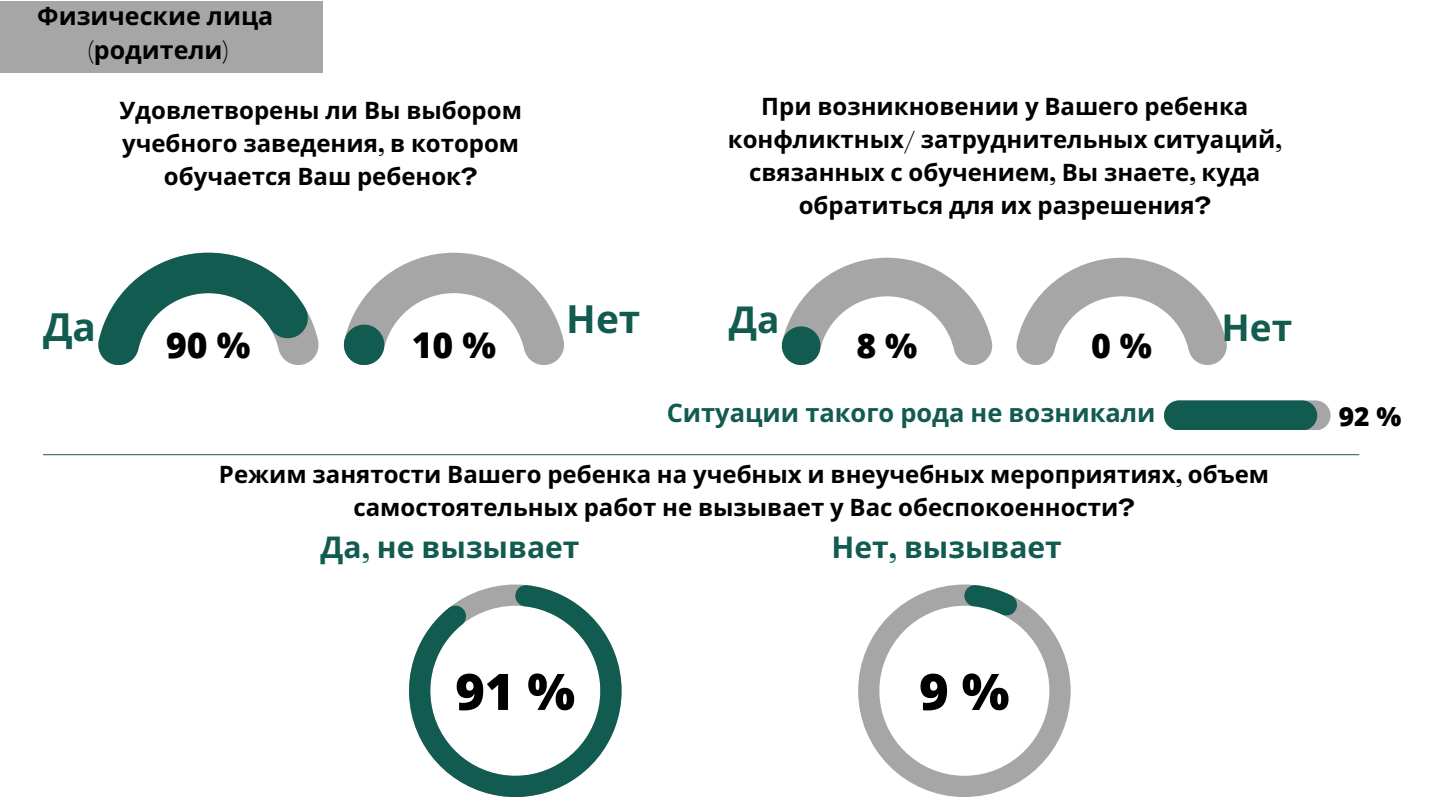
<style>
.page{position:relative;width:1440px;height:810px;background:#fff}
.page>*{position:absolute;margin:0;border:0;box-sizing:border-box;transform-origin:0 0}
.t1{font:800 50.4px "Open Sans";color:#000}
.t2{font:700 38.8px "Noto Sans";color:#125b50}
.t3{font:700 37.1px "Noto Sans";color:#125b50}
.t4{font:800 35.5px "Open Sans";color:#000}
.t5{font:800 33.9px "Open Sans";color:#000}
.t6{font:700 30px "Noto Sans";color:#125b50}
.t7{font:800 26.3px "Open Sans";color:#000}
.t8{font:700 25.4px "Noto Sans";color:#125b50}
.t9{font:700 25px/34.5px "Noto Sans";color:#000;text-align:center}
.t10{font:700 24px/33px "Noto Sans";color:#000;text-align:center}
.s1{font-family:"Agrandir";font-stretch:expanded}
</style>
<div class="page">
<hr style="left:43px;top:454px;width:1316px;height:1px;background:#125b50">
<svg style="left:409px;top:585px;width:213px;height:212px"></svg>
<svg style="left:98px;top:253px;width:221px;height:112px"></svg>
<svg style="left:343px;top:253px;width:221px;height:112px"></svg>
<svg style="left:781px;top:258px;width:212px;height:107px"></svg>
<svg style="left:1016px;top:258px;width:211px;height:107px"></svg>
<svg style="left:858px;top:585px;width:213px;height:212px"></svg>
<div style="left:1164px;top:400px;width:167px;height:30px;background:#a6a6a6;border-radius:15px"></div>
<div style="left:1164px;top:400px;width:153px;height:30px;background:#125b50;border-radius:15px"></div>
<div style="left:0;top:1px;width:323px;height:71px;background:#a6a6a6"></div>
<p class="t9" style="left:37px;top:-2px;width:238px">Физические лица <span class="s1">(</span>родители<span class="s1">)</span></p>
<p class="t10" style="left:119px;top:93px;width:404px">Удовлетворены ли Вы выбором учебного заведения<span class="s1">,</span> в котором обучается Ваш ребенок<span class="s1">?</span></p>
<p class="t2" style="left:43px;top:299px;width:55px">Да</p>
<p class="t4" style="left:166px;top:320px;width:86px">90 %</p>
<p class="t4" style="left:412px;top:320px;width:86px">10 %</p>
<p class="t10" style="left:728px;top:89px;width:555px">При возникновении у Вашего ребенка конфликтных<span class="s1">/</span> затруднительных ситуаций<span class="s1">, </span>связанных с обучением<span class="s1">,</span> Вы знаете<span class="s1">,</span> куда обратиться для их разрешения<span class="s1">?</span></p>
<p class="t2" style="left:566px;top:292px;width:76px">Нет</p>
<p class="t3" style="left:729px;top:293px;width:52px">Да</p>
<p class="t5" style="left:857px;top:322px;width:62px">8 %</p>
<p class="t5" style="left:1091px;top:322px;width:62px">0 %</p>
<p class="t3" style="left:1222px;top:302px;width:72px">Нет</p>
<p class="t8" style="left:667px;top:395px;width:490px">Ситуации такого рода не возникали</p>
<p class="t7" style="left:1339px;top:398px;width:64px">92 %</p>
<p class="t10" style="left:219px;top:458px;width:1052px">Режим занятости Вашего ребенка на учебных и внеучебных мероприятиях<span class="s1">,</span> объем самостоятельных работ не вызывает у Вас обеспокоенности<span class="s1">?</span></p>
<p class="t6" style="left:321px;top:525px;width:260px">Да<span class="s1">,</span> не вызывает</p>
<p class="t1" style="left:455px;top:656px;width:121px">91 %</p>
<p class="t6" style="left:832px;top:525px;width:232px">Нет<span class="s1">,</span> вызывает</p>
<p class="t1" style="left:919px;top:656px;width:92px">9 %</p>
</div>
